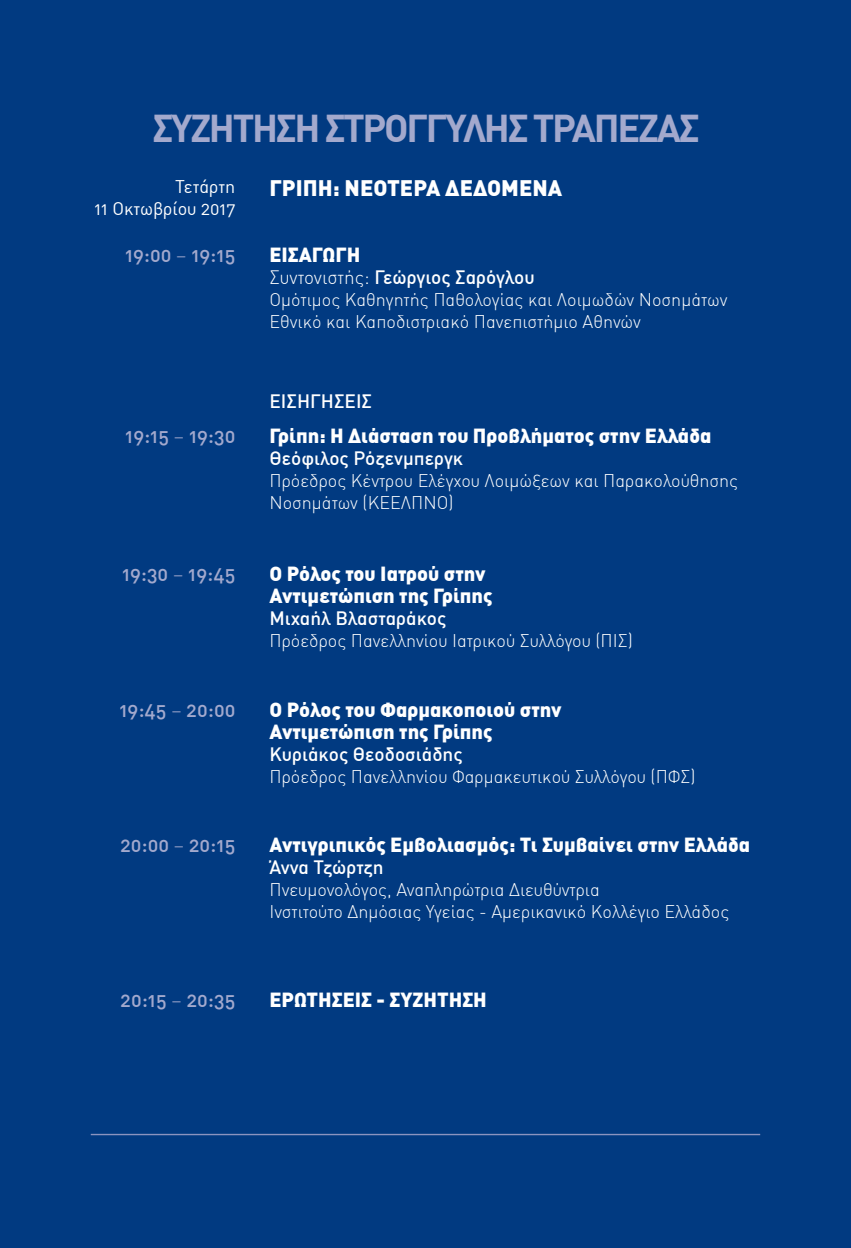
<style>
.page{position:relative;width:851px;height:1248px;background:#fff}
.page>*{position:absolute;margin:0;border:0;box-sizing:border-box;transform-origin:0 0}
.t1{font:700 38px "DIN Greek";letter-spacing:-.06em;color:#a3a9cd}
.t2{font:900 22px "DIN Greek";color:#fff}
.t3{font:900 20px/22px "DIN Greek";color:#fff}
.t4{font:20px "DIN Greek Medium Alternate";color:#a3a9cd}
.t5{font:500 19px "DIN Greek";color:#fff}
.t6{font:300 18px/22px "DIN Greek";color:#fff}
.t7{font:18px/22px "DIN Greek Regular Alternate";color:#fff;text-align:right}
.s1{font-family:"DIN Greek";font-weight:300}
.s2{font-weight:300}
</style>
<div class="page">
<div style="left:0;top:0;width:850px;height:1247px;background:#013a81"></div>
<hr style="left:91px;top:1133px;width:669px;height:2px;background:#8b94bf">
<h1 class="t1" style="left:152px;top:106px;width:548px">ΣΥΖΗΤΗΣΗ ΣΤΡΟΓΓΥΛΗΣ ΤΡΑΠΕΖΑΣ</h1>
<p class="t7" style="left:94px;top:176px;width:142px">Τετάρτη<br>11 Οκτωβρίου 2017</p>
<p class="t2" style="left:269px;top:175px;width:294px">ΓΡΙΠΗ: ΝΕΟΤΕΡΑ ΔΕΔΟΜΕΝΑ</p>
<p class="t4" style="left:125px;top:243px;width:112px">19:00 <span class="s1">–</span> 19:15</p>
<p class="t3" style="left:269px;top:243px;width:92px">ΕΙΣΑΓΩΓΗ</p>
<p class="t5" style="left:269px;top:265px;width:267px"><span class="s2">Συντονιστής:</span> Γεώργιος Σαρόγλου</p>
<p class="t6" style="left:269px;top:288px;width:459px">Ομότιμος Καθηγητής Παθολογίας και Λοιμωδών Νοσημάτων<br>Εθνικό και Καποδιστριακό Πανεπιστήμιο Αθηνών</p>
<p class="t5" style="left:269px;top:390px;width:104px">ΕΙΣΗΓΗΣΕΙΣ</p>
<p class="t4" style="left:125px;top:424px;width:112px">19:15 <span class="s1">–</span> 19:30</p>
<p class="t3" style="left:269px;top:424px;width:443px">Γρίπη: Η Διάσταση του Προβλήματος στην Ελλάδα</p>
<p class="t5" style="left:269px;top:447px;width:195px">Θεόφιλος Ρόζενμπεργκ</p>
<p class="t6" style="left:269px;top:470px;width:470px">Πρόεδρος Κέντρου Ελέγχου Λοιμώξεων και Παρακολούθησης<br>Νοσημάτων (ΚΕΕΛΠΝΟ)</p>
<p class="t4" style="left:122px;top:561px;width:115px">19:30 <span class="s1">–</span> 19:45</p>
<p class="t3" style="left:269px;top:562px;width:225px">O Ρόλος του Ιατρού στην<br>Αντιμετώπιση της Γρίπης</p>
<p class="t5" style="left:269px;top:606px;width:178px">Μιχαήλ Βλασταράκος</p>
<p class="t6" style="left:269px;top:629px;width:365px">Πρόεδρος Πανελληνίου Ιατρικού Συλλόγου (ΠΙΣ)</p>
<p class="t4" style="left:119px;top:697px;width:117px">19:45 <span class="s1">–</span> 20:00</p>
<p class="t3" style="left:269px;top:698px;width:293px">Ο Ρόλος του Φαρμακοποιού στην<br>Αντιμετώπιση της Γρίπης</p>
<p class="t5" style="left:269px;top:742px;width:195px">Κυριάκος Θεοδοσιάδης</p>
<p class="t6" style="left:269px;top:765px;width:427px">Πρόεδρος Πανελληνίου Φαρμακευτικού Συλλόγου (ΠΦΣ)</p>
<p class="t4" style="left:120px;top:832px;width:116px">20:00 <span class="s1">–</span> 20:15</p>
<p class="t3" style="left:269px;top:832px;width:482px">Αντιγριπικός Εμβολιασμός: Τι Συμβαίνει στην Ελλάδα</p>
<p class="t5" style="left:269px;top:855px;width:116px">Άννα Τζώρτζη</p>
<p class="t6" style="left:269px;top:878px;width:461px">Πνευμονολόγος, Αναπληρώτρια Διευθύντρια<br>Ινστιτούτο Δημόσιας Υγείας - Aμερικανικό Κολλέγιο Ελλάδος</p>
<p class="t4" style="left:120px;top:988px;width:116px">20:15 <span class="s1">–</span> 20:35</p>
<p class="t3" style="left:269px;top:988px;width:219px">ΕΡΩΤΗΣΕΙΣ - ΣΥΖΗΤΗΣΗ</p>
</div>
